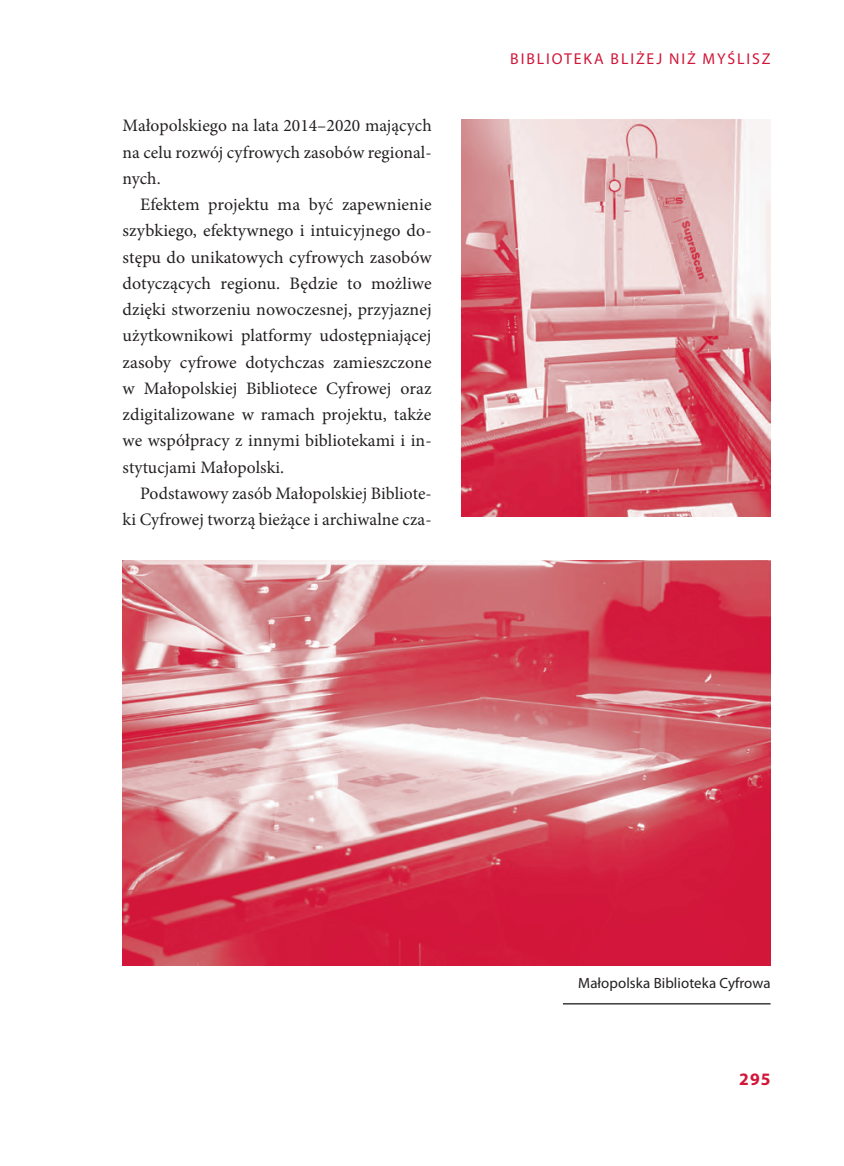
<style>
.page{position:relative;width:844px;height:1166px;background:#fff}
.page>*{position:absolute;margin:0;border:0;box-sizing:border-box;transform-origin:0 0}
.t1{font:17.5px/26.2px "Minion Pro";letter-spacing:.005em;color:#231f20;text-align:justify}
.t2{font:700 17.5px "Myriad Pro";color:#d11639}
.t3{font:15.75px "Myriad Pro";letter-spacing:.12em;color:#d11639}
.t4{font:14.88px "Myriad Pro";letter-spacing:.005em;color:#231f20}
</style>
<div class="page">
<img style="left:123px;top:561px;width:647px;height:405px">
<img style="left:461px;top:120px;width:309px;height:397px">
<hr style="left:563px;top:1003px;width:207px;height:1px;background:#231f20">
<p class="t1" style="left:123px;top:114px;width:310px">Małopolskiego na lata 2014–2020 mających na celu rozwój cyfrowych zasobów regional&shy;nych.</p>
<p class="t1" style="left:123px;top:193px;width:310px;text-indent:18px">Efektem projektu ma być zapewnienie szybkiego, efektywnego i intuicyjnego do&shy;stępu do unikatowych cyfrowych zasobów dotyczących regionu. Będzie to możliwe dzięki stworzeniu nowoczesnej, przyjaznej użytkownikowi platformy udostępniającej zasoby cyfrowe dotychczas zamieszczone w Małopolskiej Bibliotece Cyfrowej oraz zdigitalizowane w ramach projektu, także we współpracy z innymi bibliotekami i in&shy;stytucjami Małopolski.</p>
<p class="t1" style="left:123px;top:481px;width:311px;text-align:right">Podstawowy zasób Małopolskiej Bibliote&shy;ki Cyfrowej tworzą bieżące i archiwalne cza-</p>
<p class="t3" style="left:510px;top:53px;width:261px">BIBLIOTEKA BLIŻEJ NIŻ MYŚLISZ</p>
<p class="t4" style="left:578px;top:977px;width:194px">Małopolska Biblioteka Cyfrowa</p>
<p class="t2" style="left:739px;top:1072px;width:33px">295</p>
</div>
